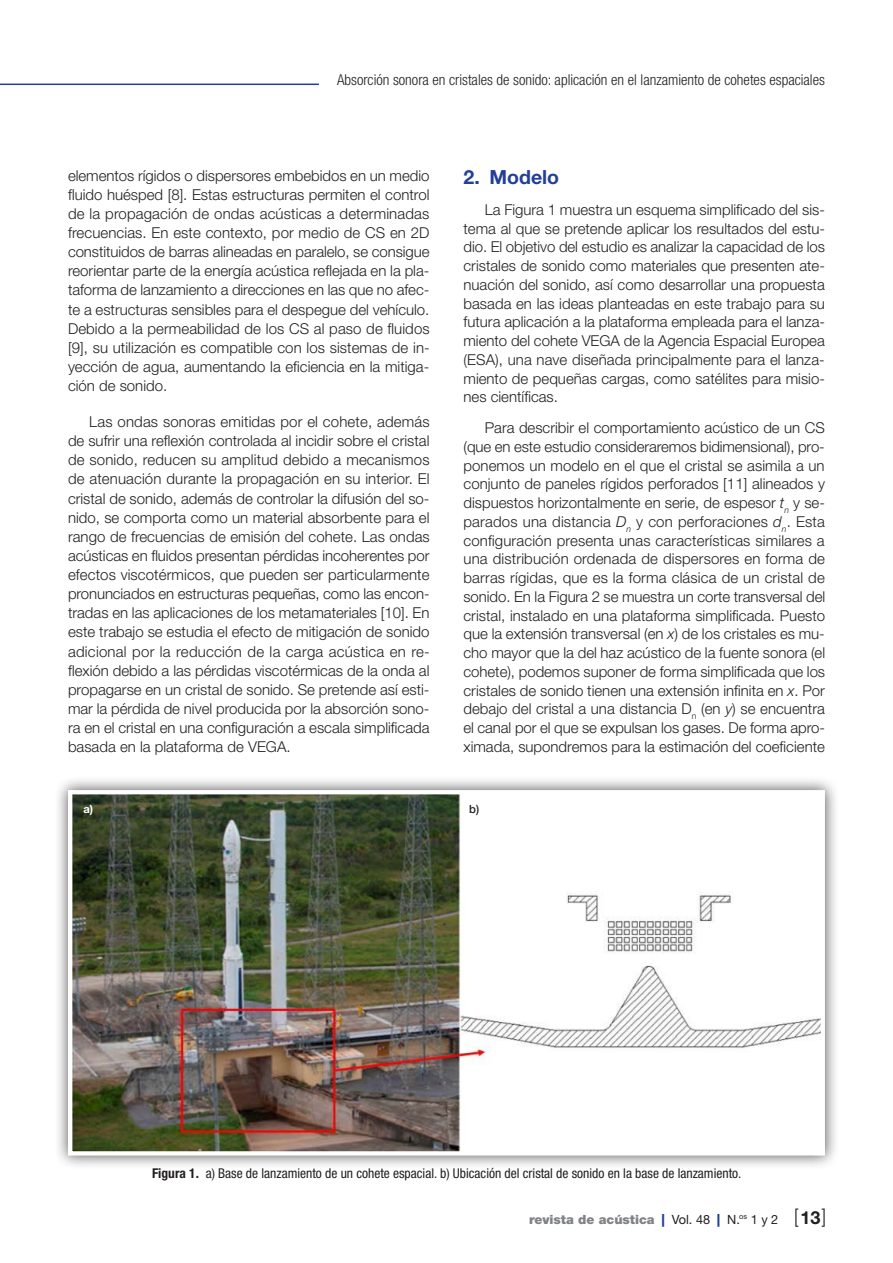
<style>
.page{position:relative;width:893px;height:1263px;background:#fff}
.page>*{position:absolute;margin:0;border:0;box-sizing:border-box;transform-origin:0 0}
.t1{font:700 19.5px "Helvetica Neue LT Std";color:#223f99}
.t2{font:700 18px "Helvetica Neue LT Std";color:#231f20}
.t3{font:300 15px/19px "Helvetica Neue LT Std";color:#231f20;text-align:justify}
.t4{font:300 condensed 15px "Helvetica Neue LT Std";color:#231f20}
.t5{font:condensed 13.5px "Helvetica Neue LT Std";color:#231f20}
.t6{font:900 12.75px "Helvetica Neue LT Std";color:#808285}
.t7{font:700 11.25px "Helvetica Neue LT Std";color:#fff}
.t8{font:500 11.25px "Helvetica Neue LT Std";color:#231f20}
.s1{font-style:italic}
.s2{font-weight:700}
.s3{color:#223f99}
.s4{font-weight:400;color:#231f20}
.s5{font-weight:300;font-size:19.8px;color:#231f20}
</style>
<div class="page">
<hr style="left:0;top:84px;width:319px;height:1px;background:#223f99">
<div style="left:54px;top:776px;width:785px;height:394px;background:#231f20;opacity:.75"></div>
<img style="left:73px;top:795px;width:747px;height:355px">
<div style="left:68px;top:790px;width:757px;height:365px;border:4px solid #fff"></div>
<p class="t4" style="left:337px;top:71px;width:489px">Absorción sonora en cristales de sonido: aplicación en el lanzamiento de cohetes espaciales</p>
<p class="t3" style="left:68px;top:166px;width:363px">elementos rígidos o dispersores embebidos en un medio fluido huésped [8]. Estas estructuras permiten el control de la propagación de ondas acústicas a determinadas frecuencias. En este contexto, por medio de CS en 2D constituidos de barras alineadas en paralelo, se consigue reorientar parte de la energía acústica reflejada en la pla&shy;taforma de lanzamiento a direcciones en las que no afec&shy;te a estructuras sensibles para el despegue del vehículo.<br>Debido a la permeabilidad de los CS al paso de fluidos [9], su utilización es compatible con los sistemas de in&shy;yección de agua, aumentando la eficiencia en la mitiga&shy;ción de sonido.</p>
<p class="t3" style="left:68px;top:412px;width:363px;text-indent:21px">Las ondas sonoras emitidas por el cohete, además de sufrir una reflexión controlada al incidir sobre el cristal de sonido, reducen su amplitud debido a mecanismos de atenuación durante la propagación en su interior. El cristal de sonido, además de controlar la difusión del so&shy;nido, se comporta como un material absorbente para el rango de frecuencias de emisión del cohete. Las ondas acústicas en fluidos presentan pérdidas incoherentes por efectos viscotérmicos, que pueden ser particularmente pronunciados en estructuras pequeñas, como las encon&shy;tradas en las aplicaciones de los metamateriales [10]. En este trabajo se estudia el efecto de mitigación de sonido adicional por la reducción de la carga acústica en re&shy;flexión debido a las pérdidas viscotérmicas de la onda al propagarse en un cristal de sonido. Se pretende así esti&shy;mar la pérdida de nivel producida por la absorción sono&shy;ra en el cristal en una configuración a escala simplificada basada en la plataforma de VEGA.</p>
<h1 class="t1" style="left:463px;top:165px;width:97px">2. Modelo</h1>
<p class="t3" style="left:463px;top:200px;width:363px;text-indent:21px">La Figura 1 muestra un esquema simplificado del sis&shy;tema al que se pretende aplicar los resultados del estu&shy;dio. El objetivo del estudio es analizar la capacidad de los cristales de sonido como materiales que presenten ate&shy;nuación del sonido, así como desarrollar una propuesta basada en las ideas planteadas en este trabajo para su futura aplicación a la plataforma empleada para el lanza&shy;miento del cohete VEGA de la Agencia Espacial Europea (ESA), una nave diseñada principalmente para el lanza&shy;miento de pequeñas cargas, como satélites para misio&shy;nes científicas.</p>
<p class="t3" style="left:463px;top:418px;width:363px;text-indent:21px">Para describir el comportamiento acústico de un CS (que en este estudio consideraremos bidimensional), pro&shy;ponemos un modelo en el que el cristal se asimila a un conjunto de paneles rígidos perforados [11] alineados y dispuestos horizontalmente en serie, de espesor <span class="s1">t</span><sub>n</sub> y se&shy;parados una distancia <span class="s1">D</span><sub>n</sub> y con perforaciones <span class="s1">d</span><sub>n</sub>. Esta configuración presenta unas características similares a una distribución ordenada de dispersores en forma de barras rígidas, que es la forma clásica de un cristal de sonido. En la Figura 2 se muestra un corte transversal del cristal, instalado en una plataforma simplificada. Puesto que la extensión transversal (en <span class="s1">x</span>) de los cristales es mu&shy;cho mayor que la del haz acústico de la fuente sonora (el cohete), podemos suponer de forma simplificada que los cristales de sonido tienen una extensión infinita en <span class="s1">x</span>. Por debajo del cristal a una distancia D<sub>n</sub> (en <span class="s1">y</span>) se encuentra el canal por el que se expulsan los gases. De forma apro&shy;ximada, supondremos para la estimación del coeficiente</p>
<p class="t7" style="left:83px;top:802px;width:11px">a)</p>
<p class="t8" style="left:469px;top:802px;width:12px">b)</p>
<p class="t5" style="left:152px;top:1165px;width:591px"><span class="s2">Figura 1.</span> a) Base de lanzamiento de un cohete espacial. b) Ubicación del cristal de sonido en la base de lanzamiento.</p>
<p class="t6" style="left:529px;top:1212px;width:299px">revista de acústica <span class="s3">|</span> <span class="s4">Vol. 48</span> <span class="s3">|</span> <span class="s4">N.</span><sup>os</sup> <span class="s4">1 y 2</span> <span class="s5">[ ]</span></p>
<p class="t2" style="left:800px;top:1207px;width:22px">13</p>
</div>
